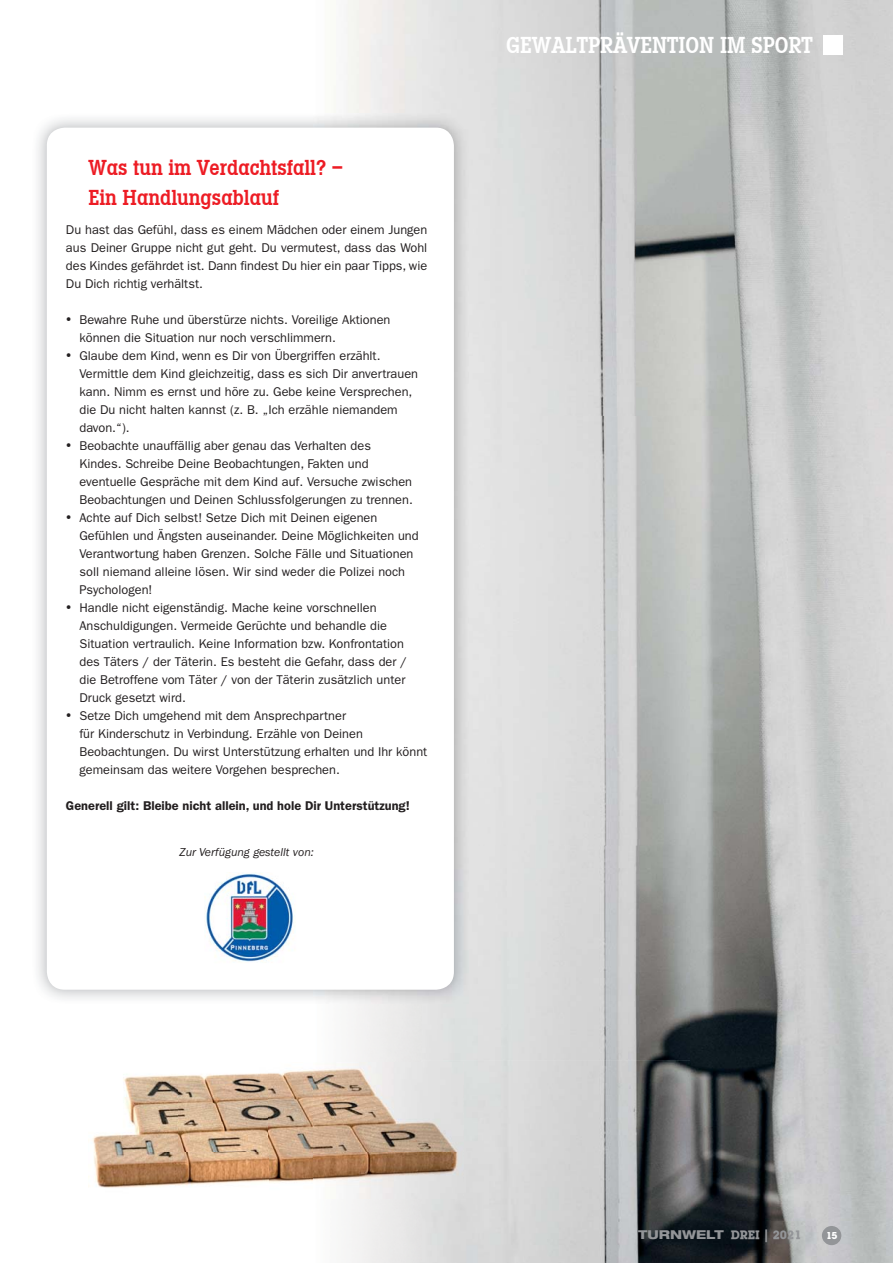
<style>
.page{position:relative;width:893px;height:1263px;background:#fff}
.page>*{position:absolute;margin:0;border:0;box-sizing:border-box;transform-origin:0 0}
.t1{font:24px "Lubalin Graph Cd ITCTT Demi";color:#fff}
.t2{font:22.5px/29.5px "Lubalin Graph Cd ITCTT Demi";color:#ed1c24}
.t3{font:12.75px/18px "Franklin Gothic";color:#231f20;text-align:justify}
.t4{font:600 12.75px "Franklin Gothic";color:#231f20}
.t5{font:12.75px "Lubalin Graph Md ITCTT Bold";color:#939598}
.t6{font:italic 11.85px "Franklin Gothic";color:#231f20}
.t7{font:700 10.5px "Lubalin Graph Md ITC";color:#fff}
.s1{font-family:"Helvetica Neue";font-weight:800;font-stretch:expanded;font-size:12.3px}
</style>
<div class="page">
<img style="left:334px;top:0;width:302px;height:149px">
<img style="left:636px;top:0;width:257px;height:417px">
<img style="left:468px;top:149px;width:169px;height:268px">
<img style="left:468px;top:417px;width:222px;height:429px">
<img style="left:690px;top:417px;width:203px;height:846px">
<img style="left:421px;top:846px;width:270px;height:417px">
<img style="left:37px;top:113px;width:431px;height:891px">
<div style="left:47px;top:128px;width:407px;height:862px;background:#fff;border-radius:18px"></div>
<img style="left:205px;top:873px;width:89px;height:89px">
<img style="left:92px;top:1063px;width:371px;height:135px">
<div style="left:822px;top:1226px;width:19px;height:19px;background:#939598;border-radius:50%"></div>
<div style="left:824px;top:35px;width:19px;height:19px;background:#fff"></div>
<h2 class="t2" style="left:89px;top:153px;width:256px">Was tun im Verdachtsfall? –<br>Ein Handlungsablauf</h2>
<p class="t3" style="left:66px;top:222px;width:363px">Du hast das Gefühl, dass es einem Mädchen oder einem Jungen aus Deiner Gruppe nicht gut geht. Du vermutest, dass das Wohl des Kindes gefährdet ist. Dann findest Du hier ein paar Tipps, wie Du Dich richtig verhältst.</p>
<p class="t3" style="left:79px;top:312px;width:349px;text-align:left">Bewahre Ruhe und überstürze nichts. Voreilige Aktionen können die Situation nur noch verschlimmern.<br>Glaube dem Kind, wenn es Dir von Übergriffen erzählt.<br>Vermittle dem Kind gleichzeitig, dass es sich Dir anvertrauen kann. Nimm es ernst und höre zu. Gebe keine Versprechen, die Du nicht halten kannst (z. B. „Ich erzähle niemandem davon.“).<br>Beobachte unauffällig aber genau das Verhalten des<br>Kindes. Schreibe Deine Beobachtungen, Fakten und eventuelle Gespräche mit dem Kind auf. Versuche zwischen Beobachtungen und Deinen Schlussfolgerungen zu trennen.<br>Achte auf Dich selbst! Setze Dich mit Deinen eigenen Gefühlen und Ängsten auseinander. Deine Möglichkeiten und Verantwortung haben Grenzen. Solche Fälle und Situationen soll niemand alleine lösen. Wir sind weder die Polizei noch Psychologen!<br>Handle nicht eigenständig. Mache keine vorschnellen Anschuldigungen. Vermeide Gerüchte und behandle die Situation vertraulich. Keine Information bzw. Konfrontation des Täters / der Täterin. Es besteht die Gefahr, dass der /<br>die Betroffene vom Täter / von der Täterin zusätzlich unter Druck gesetzt wird.<br>Setze Dich umgehend mit dem Ansprechpartner<br>für Kinderschutz in Verbindung. Erzähle von Deinen Beobachtungen. Du wirst Unterstützung erhalten und Ihr könnt gemeinsam das weitere Vorgehen besprechen.</p>
<p class="t4" style="left:66px;top:801px;width:345px">Generell gilt: Bleibe nicht allein, und hole Dir Unterstützung!</p>
<p class="t6" style="left:179px;top:848px;width:136px">Zur Verfügung gestellt von:</p>
<h1 class="t1" style="left:506px;top:31px;width:308px">GEWALTPRÄVENTION IM SPORT</h1>
<p class="t5" style="left:638px;top:1227px;width:165px"><span class="s1">TURNWELT</span> DREI | 2021</p>
<p class="t7" style="left:826px;top:1229px;width:13px">15</p>
</div>
